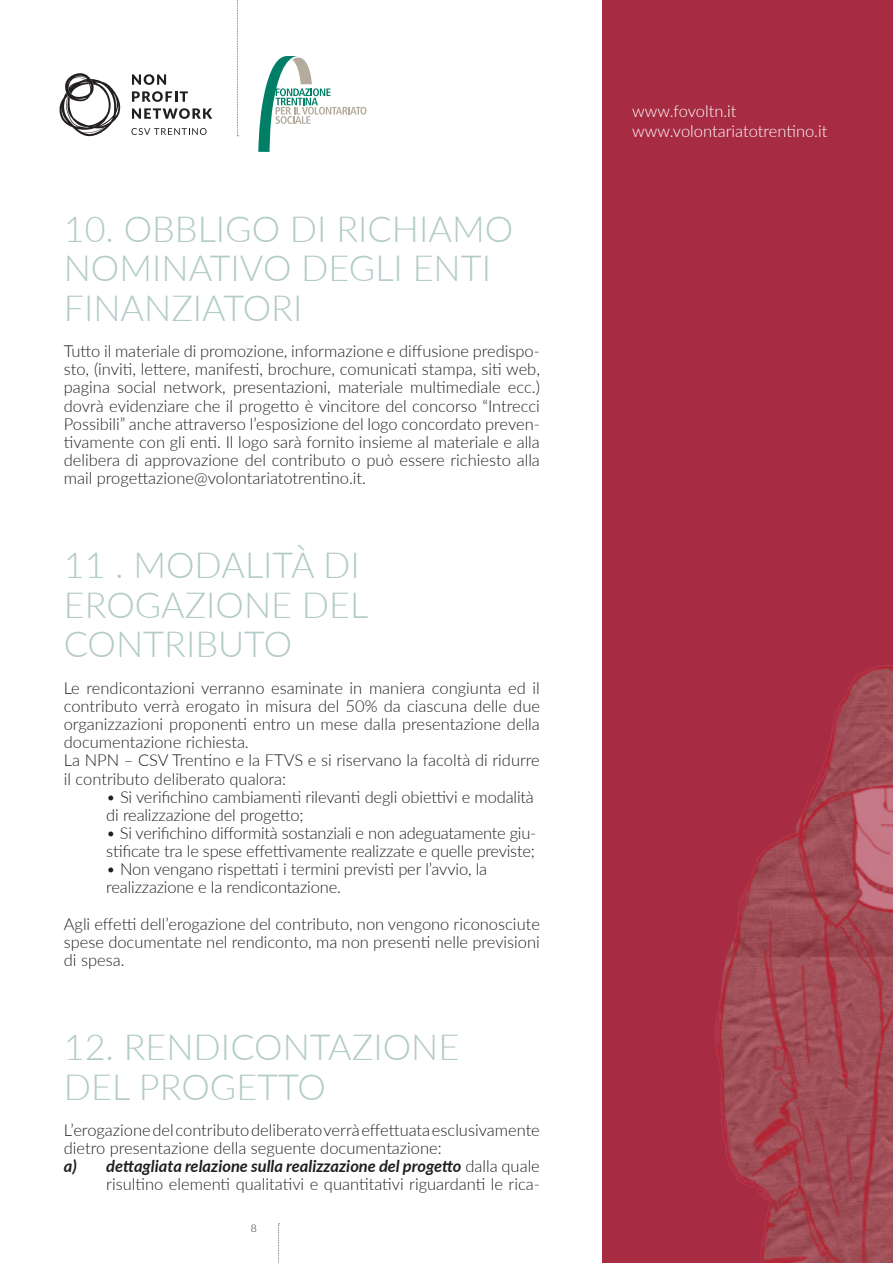
<style>
.page{position:relative;width:893px;height:1263px;background:#fff}
.page>*{position:absolute;margin:0;border:0;box-sizing:border-box;transform-origin:0 0}
.t1{font:300 36px/39.6px "Lato";color:#b2cbc8}
.t2{font:300 16.5px/18.1px "Lato";color:#231f20}
.t3{font:italic 700 16.5px "Lato";color:#231f20}
.t4{font:300 16.5px/19.8px "Lato";color:#fff}
.t5{font:300 10.5px "Lato";color:#231f20}
.s1{font-weight:300;font-style:normal}
</style>
<div class="page">
<div style="left:602px;top:0;width:291px;height:1263px;background:#a62b43"></div>
<svg style="left:237px;top:0;width:1px;height:136px"></svg>
<svg style="left:278px;top:1223px;width:2px;height:40px"></svg>
<svg style="left:59px;top:73px;width:61px;height:63px"></svg>
<svg style="left:132px;top:74px;width:34px;height:11px"></svg>
<svg style="left:132px;top:91px;width:56px;height:11px"></svg>
<svg style="left:132px;top:108px;width:80px;height:11px"></svg>
<svg style="left:131px;top:128px;width:76px;height:7px"></svg>
<img style="left:715px;top:665px;width:178px;height:598px">
<svg style="left:258px;top:56px;width:108px;height:96px"></svg>
<h1 class="t1" style="left:64px;top:208px;width:443px">10. Obbligo di richiamo nominativo</h1>
<h1 class="t1" style="left:301px;top:247px;width:150px">degli enti</h1>
<h1 class="t1" style="left:64px;top:287px;width:22px">finan</h1>
<h1 class="t1" style="left:171px;top:287px;width:41px">ziato</h1>
<h1 class="t1" style="left:271px;top:287px;width:25px">ri</h1>
<p class="t2" style="left:64px;top:341px;width:478px;text-align:justify">Tutto il materiale di promozione, informazione e diffusione predispo&shy;sto, (inviti, lettere, manifesti, brochure, comunicati stampa, siti web, pagina social network, presentazioni, materiale multimediale ecc.) dovrà evidenziare che il progetto è vincitore del concorso “Intrecci Possibili” anche attraverso l’esposizione del logo concordato preven&shy;tivamente con gli enti. Il logo sarà fornito insieme al materiale e alla delibera di approvazione del contributo o può essere richiesto alla mail progettazione@volontariatotrentino.it.</p>
<h1 class="t1" style="left:64px;top:544px;width:177px">11 . Modalit</h1>
<h1 class="t1" style="left:291px;top:544px;width:63px">à di</h1>
<h1 class="t1" style="left:64px;top:584px;width:163px">erogazion</h1>
<h1 class="t1" style="left:271px;top:584px;width:88px">e del</h1>
<h1 class="t1" style="left:64px;top:623px;width:26px">cont</h1>
<h1 class="t1" style="left:164px;top:623px;width:104px">ri buto</h1>
<p class="t2" style="left:64px;top:678px;width:478px">Le rendicontazioni verranno esaminate in maniera congiunta ed il contributo verrà erogato in misura del 50% da ciascuna delle due organizzazioni proponenti entro un mese dalla presentazione della documentazione richiesta.<br>La NPN – CSV Trentino e la FTVS e si riservano la facoltà di ridurre il contributo deliberato qualora:</p>
<p class="t2" style="left:106px;top:787px;width:429px">• Si verifichino cambiamenti rilevanti degli obiettivi e modalità di realizzazione del progetto;</p>
<p class="t2" style="left:106px;top:823px;width:431px">• Si verifichino difformità sostanziali e non adeguatamente giu&shy;stificate tra le spese effettivamente realizzate e quelle previste;</p>
<p class="t2" style="left:106px;top:860px;width:382px">• Non vengano rispettati i termini previsti per l’avvio, la realizzazione e la rendicontazione.</p>
<p class="t2" style="left:64px;top:914px;width:478px;text-align:justify">Agli effetti dell’erogazione del contributo, non vengono riconosciute spese documentate nel rendiconto, ma non presenti nelle previsioni di spesa.</p>
<h1 class="t1" style="left:64px;top:1026px;width:180px">12. Ren diconta</h1>
<h1 class="t1" style="left:352px;top:1026px;width:42px">zion</h1>
<h1 class="t1" style="left:438px;top:1026px;width:22px">e</h1>
<h1 class="t1" style="left:64px;top:1066px;width:217px">del progetto</h1>
<p class="t2" style="left:64px;top:1120px;width:478px">L’erogazione del contributo deliberato verrà effettuata esclusivamente</p>
<p class="t2" style="left:64px;top:1138px;width:379px">dietro presentazione della seguente documentazione:</p>
<p class="t3" style="left:64px;top:1154px;width:478px">a) dettagliata relazione sulla realizzazione del progetto <span class="s1">dalla quale</span></p>
<p class="t2" style="left:106px;top:1175px;width:435px">risultino elementi qualitativi e quantitativi riguardanti le rica-</p>
<p class="t5" style="left:251px;top:1221px;width:8px">8</p>
<p class="t4" style="left:632px;top:101px;width:197px">www.fovoltn.it www.volontariatotrentino.it</p>
</div>
